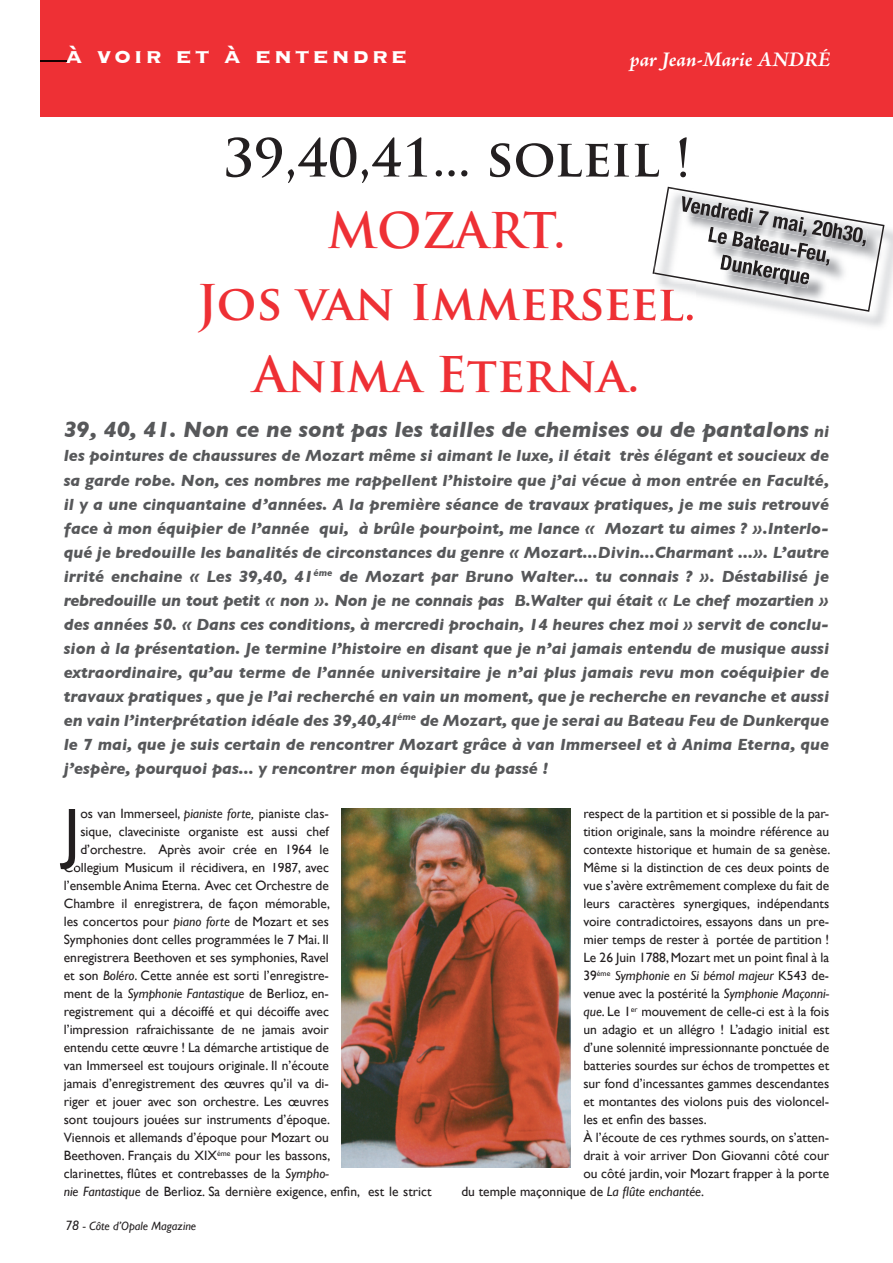
<style>
.page{position:relative;width:893px;height:1263px;background:#fff}
.page>*{position:absolute;margin:0;border:0;box-sizing:border-box;transform-origin:0 0}
.t1{font:66.3px "Gill Sans";color:#231f20}
.t2{font:700 51px "Trajan Pro";color:#231f20}
.t3{font:700 48px/72px "Trajan Pro";color:#ee3035;text-align:center}
.t4{font:700 27px "Copperplate";letter-spacing:.1em;color:#fff}
.t5{font:italic 700 22.5px "Gill Sans";color:#57585a}
.t6{font:italic 700 21px "Adobe Jenson Pro";letter-spacing:-.005em;color:#fff}
.t7{font:italic 700 16.5px/24px "Gill Sans";color:#57585a;text-align:justify}
.t8{font:13.5px/18px "Gill Sans";color:#231f20;text-align:right}
.t9{font:italic 13.5px "Gill Sans";color:#231f20}
.t10{font:italic 12px "Gill Sans";color:#231f20}
.s1{font-size:16.5px}
.s2{font-style:italic}
.s3{font-style:normal}
.s4{font-size:13.5px}
</style>
<div class="page">
<div style="left:0;top:0;width:893px;height:117px;background:#ee3035"></div>
<hr style="left:0;top:61px;width:66px;height:1px;background:#160000">
<svg style="left:64px;top:863px;width:11px;height:6px"></svg>
<img style="left:655px;top:312px;width:38px;height:9px">
<svg style="left:652px;top:187px;width:28px;height:87px"></svg>
<img style="left:655px;top:189px;width:229px;height:123px">
<img style="left:342px;top:809px;width:229px;height:358px">
<div style="left:0;top:0;width:40px;height:117px;background:#fff"></div>
<h3 class="t4" style="left:65px;top:39px;width:344px">à voir et à entendre</h3>
<h3 class="t6" style="left:630px;top:48px;width:202px">par Jean-Marie ANDRÉ</h3>
<h2 class="t2" style="left:223px;top:126px;width:469px">39,40,41... soleil !</h2>
<h3 class="t3" style="left:197px;top:196px;width:500px">MOZART.<br>Jos van Immerseel.<br>Anima Eterna.</h3>
<h3 class="t5" style="left:64px;top:417px;width:767px">39, 40, 41. Non ce ne sont pas les tailles de chemises ou de pantalons <span class="s1">ni</span></h3>
<p class="t7" style="left:64px;top:444px;width:767px">les pointures de chaussures de Mozart même si aimant le luxe, il était très élégant et soucieux de sa garde robe. Non, ces nombres me rappellent l’histoire que j’ai vécue à mon entrée en Faculté, il y a une cinquantaine d’années. A la première séance de travaux pratiques, je me suis retrouvé face à mon équipier de l’année qui, à brûle pourpoint, me lance « Mozart tu aimes ? ».Interlo&shy;qué je bredouille les banalités de circonstances du genre « Mozart...Divin...Charmant ...». L’autre irrité enchaine « Les 39,40, 41<sup>éme</sup> de Mozart par Bruno Walter... tu connais ? ». Déstabilisé je rebredouille un tout petit « non ». Non je ne connais pas B.Walter qui était « Le chef mozartien » des années 50. « Dans ces conditions, à mercredi prochain, 14 heures chez moi » servit de conclu&shy;sion à la présentation. Je termine l’histoire en disant que je n’ai jamais entendu de musique aussi extraordinaire, qu’au terme de l’année universitaire je n’ai plus jamais revu mon coéquipier de travaux pratiques , que je l’ai recherché en vain un moment, que je recherche en revanche et aussi en vain l’interprétation idéale des 39,40,4I<sup>éme</sup> de Mozart, que je serai au Bateau Feu de Dunkerque le 7 mai, que je suis certain de rencontrer Mozart grâce à van Immerseel et à Anima Eterna, que j’espère, pourquoi pas... y rencontrer mon équipier du passé !</p>
<p class="t8" style="left:64px;top:804px;width:267px">os van Immerseel, <span class="s2">pianiste forte,</span> pianiste clas&shy;sique, claveciniste organiste est aussi chef d’orchestre. Après avoir crée en 1964 le Collegium Musicum il récidivera, en 1987, avec</p>
<h1 class="t1" style="left:64px;top:793px;width:22px">J</h1>
<p class="t8" style="left:64px;top:876px;width:369px;text-align:left">l’ensemble Anima Eterna. Avec cet Orchestre de<br>Chambre il enregistrera, de façon mémorable,<br>les concertos pour <span class="s2">piano forte</span> de Mozart et ses<br>Symphonies dont celles programmées le 7 Mai. Il<br>enregistrera Beethoven et ses symphonies, Ravel<br>et son <span class="s2">Boléro</span>. Cette année est sorti l’enregistre-<br>ment de la <span class="s2">Symphonie Fantastique</span> de Berlioz, en-<br>registrement qui a décoiffé et qui décoiffe avec<br>l’impression rafraichissante de ne jamais avoir<br>entendu cette œuvre ! La démarche artistique de<br>van Immerseel est toujours originale. Il n’écoute<br>jamais d’enregistrement des œuvres qu’il va di-<br>riger et jouer avec son orchestre. Les œuvres<br>sont toujours jouées sur instruments d’époque.<br>Viennois et allemands d’époque pour Mozart ou<br>Beethoven. Français du XIX<sup>éme</sup> pour les bassons,<br>clarinettes, flûtes et contrebasses de la <span class="s2">Sympho-<br>nie Fantastique</span> de Berlioz. Sa dernière exigence, enfin, est le strict</p>
<p class="t8" style="left:583px;top:804px;width:247px">respect de la partition et si possible de la par-</p>
<p class="t8" style="left:583px;top:822px;width:247px">tition originale, sans la moindre référence au</p>
<p class="t8" style="left:583px;top:840px;width:249px">contexte historique et humain de sa genèse.</p>
<p class="t8" style="left:583px;top:858px;width:247px">Même si la distinction de ces deux points de</p>
<p class="t8" style="left:583px;top:876px;width:247px">vue s’avère extrêmement complexe du fait de</p>
<p class="t8" style="left:583px;top:894px;width:247px">leurs caractères synergiques, indépendants</p>
<p class="t8" style="left:583px;top:912px;width:247px">voire contradictoires, essayons dans un pre-</p>
<p class="t8" style="left:583px;top:930px;width:247px">mier temps de rester à portée de partition !</p>
<p class="t8" style="left:583px;top:948px;width:247px">Le 26 Juin 1788, Mozart met un point final à la</p>
<p class="t9" style="left:583px;top:968px;width:247px"><span class="s3">39</span><sup>éme</sup> Symphonie en Si bémol majeur <span class="s3">K543 de-</span></p>
<p class="t8" style="left:583px;top:984px;width:247px">venue avec la postérité la <span class="s2">Symphonie Maçonni-</span></p>
<p class="t8" style="left:583px;top:1002px;width:247px"><span class="s2">que</span>. Le 1<sup>er</sup> mouvement de celle-ci est à la fois</p>
<p class="t8" style="left:583px;top:1020px;width:247px">un adagio et un allégro ! L’adagio initial est</p>
<p class="t8" style="left:583px;top:1038px;width:247px">d’une solennité impressionnante ponctuée de</p>
<p class="t8" style="left:583px;top:1056px;width:247px">batteries sourdes sur échos de trompettes et</p>
<p class="t8" style="left:583px;top:1074px;width:247px">sur fond d’incessantes gammes descendantes</p>
<p class="t8" style="left:583px;top:1092px;width:247px">et montantes des violons puis des violoncel-</p>
<p class="t8" style="left:583px;top:1110px;width:125px">les et enfin des basses.</p>
<p class="t8" style="left:583px;top:1128px;width:247px">À l’écoute de ces rythmes sourds, on s’atten-</p>
<p class="t8" style="left:583px;top:1146px;width:247px">drait à voir arriver Don Giovanni côté cour</p>
<p class="t8" style="left:583px;top:1164px;width:247px">ou côté jardin, voir Mozart frapper à la porte</p>
<p class="t8" style="left:461px;top:1182px;width:244px">du temple maçonnique de <span class="s2">La flûte enchantée</span>.</p>
<p class="t10" style="left:65px;top:1219px;width:133px"><span class="s4">78</span> - Côte d’Opale Magazine</p>
</div>
